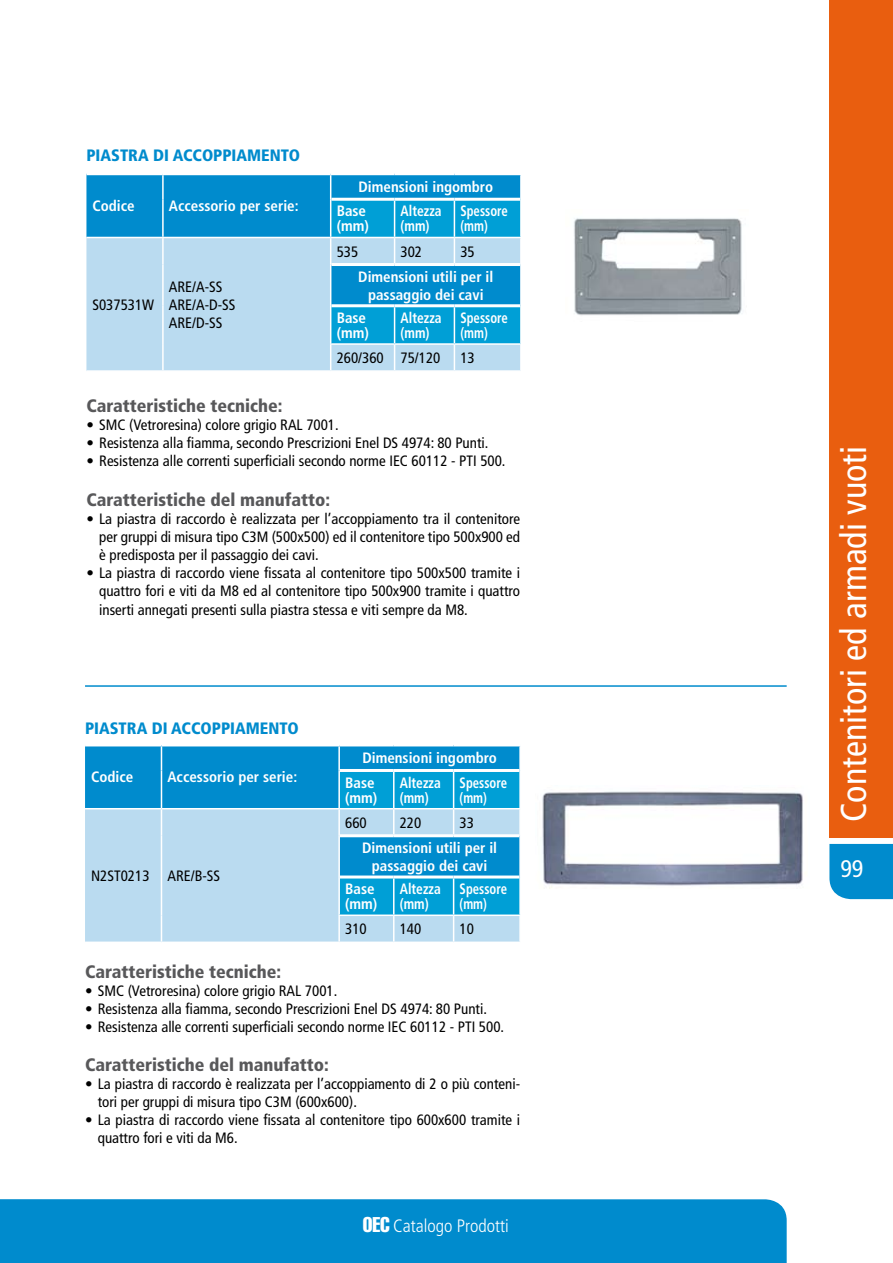
<style>
.page{position:relative;width:893px;height:1263px;background:#fff}
.page>*{position:absolute;margin:0;border:0;box-sizing:border-box;transform-origin:0 0}
.t1{font:condensed 36px "Frutiger";color:#fff}
.t2{font:condensed 24px "Frutiger";color:#fff}
.t3{font:900 condensed 18px "Frutiger";color:#58585a}
.t4{font:300 condensed 18px "Frutiger";color:#fff}
.t5{font:900 condensed 16.5px "Frutiger";color:#008bcd}
.t6{font:condensed 15px/18px "Frutiger";color:#000}
.t7{font:700 condensed 15px/24.3px "Frutiger";color:#fff}
.t8{font:700 condensed 15px/15px "Frutiger";color:#fff;scale:.85 1}
.t9{font:700 condensed 15px/15px "Frutiger";color:#fff;scale:.9 1}
.s1{font-family:"Helvetica";font-weight:400;font-stretch:extra-condensed;font-size:21px}
</style>
<div class="page">
<div style="left:0;top:1199px;width:787px;height:64px;background:#008bcd"></div>
<div style="left:829px;top:0;width:64px;height:837px;background:#e95e0f"></div>
<div style="left:829px;top:844px;width:64px;height:55px;background:#008bcd"></div>
<hr style="left:85px;top:685px;width:702px;height:2px;background:#008bcd">
<div style="left:86px;top:175px;width:244px;height:62px;background:#008bcd"></div>
<div style="left:86px;top:238px;width:244px;height:132px;background:#badbf0"></div>
<hr style="left:162px;top:238px;width:2px;height:26px;background:#fff">
<hr style="left:162px;top:264px;width:2px;height:42px;background:#fff">
<hr style="left:162px;top:306px;width:2px;height:38px;background:#fff">
<hr style="left:162px;top:344px;width:2px;height:26px;background:#fff">
<svg style="left:330px;top:175px;width:191px;height:195px;background:#39abdb"></svg>
<hr style="left:520px;top:175px;width:2px;height:24px;background:#fff">
<hr style="left:330px;top:199px;width:1px;height:38px;background:#fff">
<hr style="left:394px;top:201px;width:1px;height:36px;background:#fff">
<hr style="left:454px;top:201px;width:1px;height:36px;background:#fff">
<hr style="left:520px;top:199px;width:2px;height:38px;background:#fff">
<hr style="left:330px;top:264px;width:1px;height:42px;background:#fff">
<hr style="left:520px;top:264px;width:2px;height:42px;background:#fff">
<hr style="left:330px;top:306px;width:1px;height:37px;background:#fff">
<hr style="left:394px;top:307px;width:1px;height:36px;background:#fff">
<hr style="left:454px;top:307px;width:1px;height:36px;background:#fff">
<hr style="left:520px;top:306px;width:2px;height:37px;background:#fff">
<hr style="left:162px;top:175px;width:2px;height:24px;background:#fff">
<hr style="left:162px;top:199px;width:2px;height:38px;background:#fff">
<hr style="left:331px;top:198px;width:64px;height:3px;background:#fff">
<hr style="left:395px;top:198px;width:59px;height:3px;background:#fff">
<hr style="left:454px;top:198px;width:66px;height:3px;background:#fff">
<hr style="left:331px;top:263px;width:64px;height:3px;background:#fff">
<hr style="left:395px;top:263px;width:59px;height:3px;background:#fff">
<hr style="left:454px;top:263px;width:66px;height:3px;background:#fff">
<hr style="left:331px;top:304px;width:64px;height:3px;background:#fff">
<hr style="left:395px;top:304px;width:59px;height:3px;background:#fff">
<hr style="left:454px;top:304px;width:66px;height:3px;background:#fff">
<img style="left:574px;top:218px;width:168px;height:98px">
<div style="left:85px;top:746px;width:434px;height:62px;background:#008bcd"></div>
<div style="left:85px;top:809px;width:253px;height:132px;background:#badbf0"></div>
<svg style="left:161px;top:809px;width:1px;height:27px"></svg>
<hr style="left:161px;top:836px;width:1px;height:41px;background:#fff">
<hr style="left:161px;top:877px;width:1px;height:38px;background:#fff">
<svg style="left:161px;top:915px;width:1px;height:26px"></svg>
<svg style="left:339px;top:772px;width:181px;height:169px;background:#40afdd"></svg>
<hr style="left:519px;top:916px;width:2px;height:25px;background:#fff">
<hr style="left:338px;top:746px;width:2px;height:24px;background:#fff">
<hr style="left:338px;top:770px;width:2px;height:38px;background:#fff">
<hr style="left:393px;top:772px;width:1px;height:36px;background:#fff">
<hr style="left:453px;top:772px;width:1px;height:36px;background:#fff">
<hr style="left:519px;top:770px;width:2px;height:38px;background:#fff">
<hr style="left:338px;top:836px;width:2px;height:41px;background:#fff">
<hr style="left:519px;top:836px;width:2px;height:41px;background:#fff">
<hr style="left:338px;top:877px;width:2px;height:37px;background:#fff">
<hr style="left:393px;top:878px;width:1px;height:36px;background:#fff">
<hr style="left:453px;top:878px;width:1px;height:36px;background:#fff">
<hr style="left:519px;top:877px;width:2px;height:37px;background:#fff">
<svg style="left:161px;top:746px;width:1px;height:24px"></svg>
<hr style="left:161px;top:770px;width:1px;height:38px;background:#fff">
<hr style="left:340px;top:769px;width:54px;height:3px;background:#fff">
<hr style="left:394px;top:769px;width:60px;height:3px;background:#fff">
<hr style="left:454px;top:769px;width:65px;height:3px;background:#fff">
<hr style="left:340px;top:834px;width:54px;height:3px;background:#fff">
<hr style="left:394px;top:834px;width:60px;height:3px;background:#fff">
<hr style="left:454px;top:834px;width:65px;height:3px;background:#fff">
<hr style="left:340px;top:875px;width:54px;height:3px;background:#fff">
<hr style="left:394px;top:875px;width:60px;height:3px;background:#fff">
<hr style="left:454px;top:875px;width:65px;height:3px;background:#fff">
<img style="left:542px;top:791px;width:261px;height:98px">
<p class="t5" style="left:86px;top:146px;width:215px">PIASTRA DI ACCOPPIAMENTO</p>
<p class="t7" style="left:92px;top:194px;width:44px">Codice</p>
<p class="t7" style="left:169px;top:194px;width:131px">Accessorio per serie:</p>
<p class="t6" style="left:92px;top:296px;width:63px">S037531W</p>
<p class="t6" style="left:169px;top:278px;width:68px">ARE/A-SS<br>ARE/A-D-SS<br>ARE/D-SS</p>
<p class="t7" style="left:337px;top:175px;width:158px;text-indent:22px">Dimensioni ingombro<br>Base</p>
<p class="t7" style="left:337px;top:214px;width:34px">(mm)</p>
<p class="t9" style="left:401px;top:204px;width:47px">Altezza (mm)</p>
<p class="t8" style="left:460px;top:204px;width:57px">Spessore (mm)</p>
<p class="t6" style="left:337px;top:243px;width:23px">535</p>
<p class="t6" style="left:401px;top:243px;width:23px">302</p>
<p class="t6" style="left:460px;top:243px;width:16px">35</p>
<p class="t7" style="left:358px;top:268px;width:137px;line-height:18px;text-align:center">Dimensioni utili per il passaggio dei cavi</p>
<p class="t7" style="left:337px;top:310px;width:34px;line-height:15px">Base (mm)</p>
<p class="t9" style="left:401px;top:310px;width:47px">Altezza (mm)</p>
<p class="t8" style="left:460px;top:310px;width:57px">Spessore (mm)</p>
<p class="t6" style="left:337px;top:349px;width:105px">260/360 75/120</p>
<p class="t6" style="left:460px;top:349px;width:16px">13</p>
<p class="t3" style="left:86px;top:395px;width:198px">Caratteristiche tecniche:</p>
<p class="t6" style="left:86px;top:416px;width:254px">• SMC (Vetroresina) colore grigio RAL 7001.</p>
<p class="t6" style="left:86px;top:434px;width:403px">• Resistenza alla fiamma, secondo Prescrizioni Enel DS 4974: 80 Punti.</p>
<p class="t6" style="left:86px;top:452px;width:421px">• Resistenza alle correnti superficiali secondo norme IEC 60112 - PTI 500.</p>
<p class="t3" style="left:86px;top:488px;width:245px">Caratteristiche del manufatto:</p>
<p class="t6" style="left:99px;top:509px;width:422px;text-align:justify;text-indent:-13px">• La piastra di raccordo è realizzata per l’accoppiamento tra il contenitore per gruppi di misura tipo C3M (500x500) ed il contenitore tipo 500x900 ed è predisposta per il passaggio dei cavi.</p>
<p class="t6" style="left:86px;top:563px;width:435px;text-align:right">• La piastra di raccordo viene fissata al contenitore tipo 500x500 tramite i quattro fori e viti da M8 ed al contenitore tipo 500x900 tramite i quattro</p>
<p class="t6" style="left:99px;top:601px;width:370px">inserti annegati presenti sulla piastra stessa e viti sempre da M8.</p>
<p class="t5" style="left:85px;top:718px;width:215px">PIASTRA DI ACCOPPIAMENTO</p>
<p class="t7" style="left:91px;top:765px;width:44px">Codice</p>
<p class="t7" style="left:167px;top:765px;width:131px">Accessorio per serie:</p>
<p class="t6" style="left:91px;top:867px;width:131px">N2ST0213 ARE/B-SS</p>
<p class="t7" style="left:345px;top:746px;width:153px;text-indent:17px">Dimensioni ingombro<br>Base</p>
<p class="t7" style="left:345px;top:785px;width:34px">(mm)</p>
<p class="t9" style="left:400px;top:775px;width:47px">Altezza (mm)</p>
<p class="t8" style="left:460px;top:775px;width:57px">Spessore (mm)</p>
<p class="t6" style="left:345px;top:814px;width:23px">660</p>
<p class="t6" style="left:400px;top:814px;width:23px">220</p>
<p class="t6" style="left:460px;top:814px;width:16px">33</p>
<p class="t7" style="left:362px;top:839px;width:137px;line-height:18px;text-align:center">Dimensioni utili per il passaggio dei cavi</p>
<p class="t7" style="left:345px;top:881px;width:34px;line-height:15px">Base (mm)</p>
<p class="t9" style="left:400px;top:881px;width:47px">Altezza (mm)</p>
<p class="t8" style="left:460px;top:881px;width:57px">Spessore (mm)</p>
<p class="t6" style="left:345px;top:920px;width:23px">310</p>
<p class="t6" style="left:400px;top:920px;width:23px">140</p>
<p class="t6" style="left:460px;top:920px;width:16px">10</p>
<p class="t3" style="left:85px;top:961px;width:198px">Caratteristiche tecniche:</p>
<p class="t6" style="left:85px;top:982px;width:254px">• SMC (Vetroresina) colore grigio RAL 7001.</p>
<p class="t6" style="left:85px;top:1000px;width:403px">• Resistenza alla fiamma, secondo Prescrizioni Enel DS 4974: 80 Punti.</p>
<p class="t6" style="left:85px;top:1018px;width:421px">• Resistenza alle correnti superficiali secondo norme IEC 60112 - PTI 500.</p>
<p class="t3" style="left:85px;top:1054px;width:245px">Caratteristiche del manufatto:</p>
<p class="t6" style="left:98px;top:1075px;width:424px;text-indent:-13px">• La piastra di raccordo è realizzata per l’accoppiamento di 2 o più conteni&shy;tori per gruppi di misura tipo C3M (600x600).</p>
<p class="t6" style="left:98px;top:1111px;width:424px;text-indent:-13px">• La piastra di raccordo viene fissata al contenitore tipo 600x600 tramite i quattro fori e viti da M6.</p>
<p class="t4" style="left:363px;top:1215px;width:148px"><span class="s1">OEC</span> Catalogo Prodotti</p>
<h1 class="t1" style="left:833px;top:822px;width:377px;rotate:-90deg">Contenitori ed armadi vuoti</h1>
<h2 class="t2" style="left:840px;top:855px;width:25px">99</h2>
</div>
